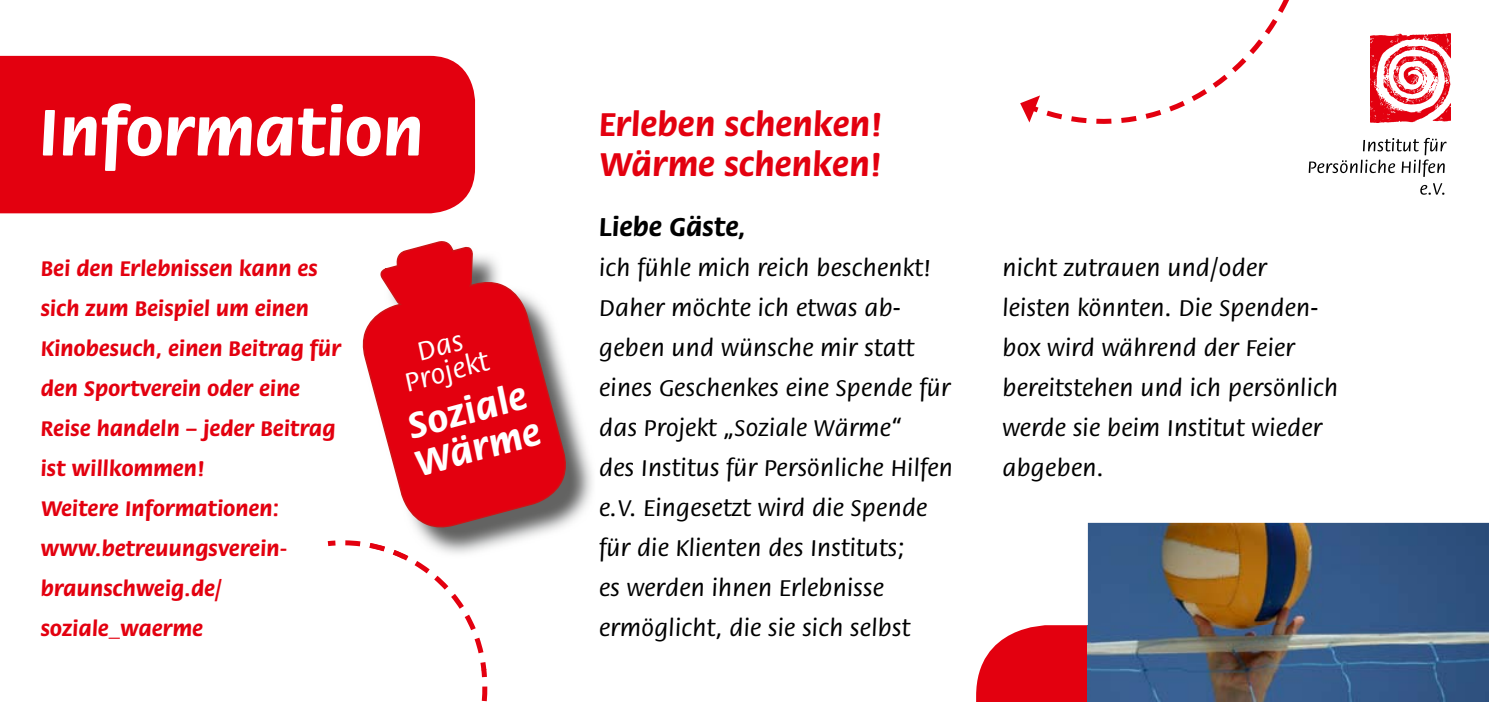
<style>
.page{position:relative;width:1489px;height:702px;background:#fff}
.page>*{position:absolute;margin:0;border:0;box-sizing:border-box;transform-origin:0 0}
.t1{font:700 70px "Flora Std";letter-spacing:.015em;color:#fff}
.t2{font:700 38.25px/38.5px "Flora Std";color:#fff}
.t3{font:700 35px/40px "Flora Std";letter-spacing:.015em;color:#e3000f}
.t4{font:500 28.75px/26.5px "Flora Std";color:#fff;text-align:center}
.t5{font:700 27.5px "Flora Std";letter-spacing:.015em;color:#000}
.t6{font:500 25px/40px "Flora Std";letter-spacing:.015em;color:#000}
.t7{font:700 22.5px/40px "Flora Std";letter-spacing:.015em;color:#e3000f}
</style>
<div class="page">
<div style="left:0;top:56px;width:475px;height:157px;background:#e3000f"></div>
<svg style="left:328px;top:540px;width:159px;height:162px"></svg>
<img style="left:366px;top:406px;width:226px;height:152px">
<img style="left:369px;top:543px;width:39px;height:15px">
<svg style="left:366px;top:381px;width:208px;height:155px"></svg>
<svg style="left:362px;top:241px;width:205px;height:288px;fill:#e3000f"></svg>
<svg style="left:1420px;top:183px;width:24px;height:12px"></svg>
<svg style="left:1308px;top:138px;width:138px;height:39px"></svg>
<img style="left:1370px;top:34px;width:80px;height:88px">
<svg style="left:976px;top:625px;width:111px;height:77px;background:#e61f2c"></svg>
<svg style="left:1020px;top:0;width:269px;height:124px"></svg>
<img style="left:1087px;top:523px;width:401px;height:102px">
<img style="left:1087px;top:625px;width:4px;height:77px">
<img style="left:1091px;top:527px;width:397px;height:175px">
<h1 class="t1" style="left:39px;top:95px;width:385px">Information</h1>
<p class="t7" style="left:41px;top:249px;width:302px">Bei den Erlebnissen kann es sich zum Beispiel um einen<br>Kinobesuch, einen Beitrag für den Sportverein oder eine<br>Reise handeln – jeder Beitrag ist willkommen!<br>Weitere Informationen: www.betreuungsverein&shy;braunschweig.de/ soziale_waerme</p>
<p class="t4" style="left:395px;top:345px;width:87px;rotate:-15deg">Das<br>Projekt</p>
<h2 class="t2" style="left:401px;top:409px;width:129px;rotate:-15deg">Soziale<br>Wärme</h2>
<h3 class="t3" style="left:599px;top:105px;width:285px">Erleben schenken!<br>Wärme schenken!</h3>
<p class="t5" style="left:599px;top:212px;width:148px">Liebe Gäste,</p>
<p class="t6" style="left:599px;top:248px;width:355px">ich fühle mich reich beschenkt!<br>Daher möchte ich etwas ab&shy;geben und wünsche mir statt eines Geschenkes eine Spende für das Projekt „Soziale Wärme“<br>des Institus für Persönliche Hilfen e.V. Eingesetzt wird die Spende für die Klienten des Instituts;<br>es werden ihnen Erlebnisse ermöglicht, die sie sich selbst</p>
<p class="t6" style="left:1002px;top:248px;width:337px">nicht zutrauen und/oder leisten könnten. Die Spenden&shy;box wird während der Feier bereitstehen und ich persönlich werde sie beim Institut wieder abgeben.</p>
</div>
